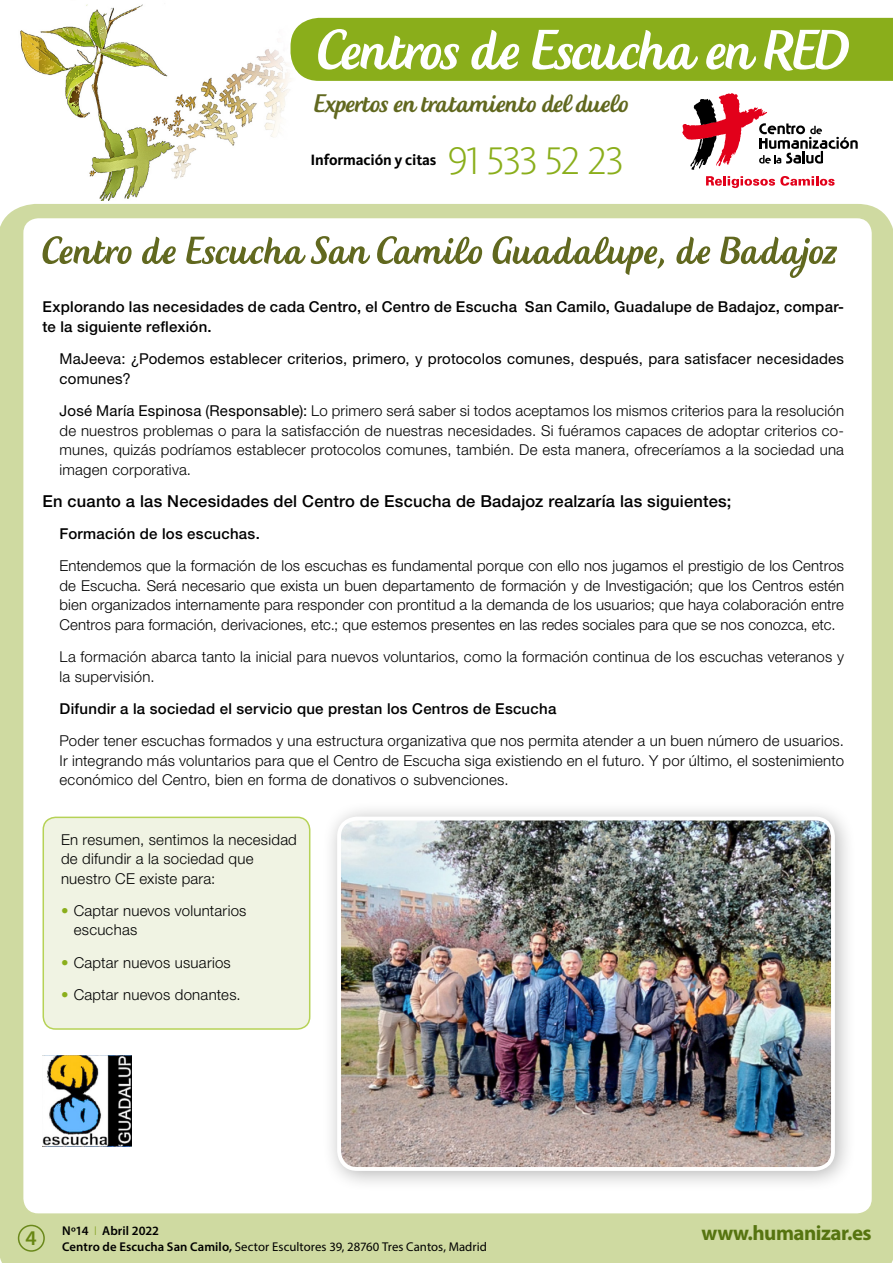
<style>
.page{position:relative;width:893px;height:1263px;background:#fff}
.page>*{position:absolute;margin:0;border:0;box-sizing:border-box;transform-origin:0 0}
.t1{font:74.1px "Creamy Script";letter-spacing:-.015em;color:#fff}
.t2{font:51px "Creamy Script";letter-spacing:.025em;color:#61681f}
.t3{font:39.9px "Kievit Light SC";letter-spacing:-.035em;color:#8aae1b}
.t4{font:33.45px "Creamy Script";letter-spacing:-.005em;color:#61681f}
.t5{font:700 21px "Myriad Pro";letter-spacing:-.025em;color:#6a881a}
.t6{font:600 21px "Myriad Pro";color:#688713}
.t7{font:500 16.5px "Helvetica Neue LT Std";letter-spacing:.015em;color:#000}
.t8{font:700 15.45px "Kievit";letter-spacing:-.01em;color:#000}
.t9{font:300 15px/19.5px "Helvetica Neue LT Std";letter-spacing:.015em;color:#000;text-align:justify}
.t10{font:500 15px/19.5px "Helvetica Neue LT Std";letter-spacing:.015em;color:#000}
.t11{font:15px/19.5px "Helvetica Neue LT Std";letter-spacing:.015em;color:#000}
.t12{font:12.75px/15.3px "Myriad Pro";letter-spacing:.005em;color:#000}
.s1{font-weight:400}
.s2{color:#8aae1b}
.s3{font-weight:600}
.s4{font-weight:300;color:#7a9c13}
</style>
<div class="page">
<img style="left:20px;top:4px;width:304px;height:197px">
<div style="left:0;top:204px;width:893px;height:1059px;background:#cfdaa1"></div>
<div style="left:291px;top:18px;width:602px;height:63px;background:#8aae1b"></div>
<div style="left:23px;top:218px;width:849px;height:995px;background:#fff;border-radius:15px"></div>
<svg style="left:682px;top:93px;width:176px;height:77px"></svg>
<svg style="left:706px;top:176px;width:129px;height:12px"></svg>
<div style="left:18px;top:1225px;width:27px;height:27px;border:2px solid #6a881a;border-radius:50%"></div>
<div style="left:656px;top:1214px;width:228px;height:49px;background:#cfdaa1"></div>
<div style="left:43px;top:817px;width:267px;height:212px;background:#f0f3e3;border-radius:12px"></div>
<div style="left:43px;top:817px;width:267px;height:213px;border:2px solid #97bf0d;border-radius:12px"></div>
<div style="left:322px;top:801px;width:535px;height:391px;background:#000;opacity:.3"></div>
<img style="left:339px;top:818px;width:494px;height:351px">
<div style="left:337px;top:817px;width:498px;height:354px;border:4px solid #fff;border-radius:18px"></div>
<img style="left:43px;top:1056px;width:89px;height:90px">
<h1 class="t1" style="left:318px;top:15px;width:533px">Centros de Escucha en RED</h1>
<h3 class="t4" style="left:314px;top:87px;width:316px">Expertos en tratamiento del duelo</h3>
<p class="t8" style="left:310px;top:151px;width:127px">Información y citas</p>
<h3 class="t3" style="left:448px;top:139px;width:178px">91 533 52 23</h3>
<h2 class="t2" style="left:43px;top:227px;width:795px">Centro de Escucha San Camilo Guadalupe, de Badajoz</h2>
<p class="t10" style="left:43px;top:297px;width:803px">Explorando las necesidades de cada Centro, el Centro de Escucha San Camilo, Guadalupe de Badajoz, compar&shy;te la siguiente reflexión.</p>
<p class="t11" style="left:60px;top:349px;width:786px">MaJeeva: ¿Podemos establecer criterios, primero, y protocolos comunes, después, para satisfacer necesidades comunes?</p>
<p class="t9" style="left:60px;top:401px;width:786px"><span class="s1">José María Espinosa (Responsable):</span> Lo primero será saber si todos aceptamos los mismos criterios para la resolución de nuestros problemas o para la satisfacción de nuestras necesidades. Si fuéramos capaces de adoptar criterios co&shy;munes, quizás podríamos establecer protocolos comunes, también. De esta manera, ofreceríamos a la sociedad una imagen corporativa.</p>
<p class="t7" style="left:43px;top:491px;width:690px">En cuanto a las Necesidades del Centro de Escucha de Badajoz realzaría las siguientes;</p>
<p class="t10" style="left:60px;top:524px;width:202px">Formación de los escuchas.</p>
<p class="t9" style="left:60px;top:556px;width:786px">Entendemos que la formación de los escuchas es fundamental porque con ello nos jugamos el prestigio de los Centros de Escucha. Será necesario que exista un buen departamento de formación y de Investigación; que los Centros estén bien organizados internamente para responder con prontitud a la demanda de los usuarios; que haya colaboración entre Centros para formación, derivaciones, etc.; que estemos presentes en las redes sociales para que se nos conozca, etc.</p>
<p class="t9" style="left:60px;top:647px;width:786px">La formación abarca tanto la inicial para nuevos voluntarios, como la formación continua de los escuchas veteranos y la supervisión.</p>
<p class="t10" style="left:60px;top:698px;width:498px">Difundir a la sociedad el servicio que prestan los Centros de Escucha</p>
<p class="t9" style="left:60px;top:731px;width:786px">Poder tener escuchas formados y una estructura organizativa que nos permita atender a un buen número de usuarios.<br>Ir integrando más voluntarios para que el Centro de Escucha siga existiendo en el futuro. Y por último, el sostenimiento económico del Centro, bien en forma de donativos o subvenciones.</p>
<p class="t9" style="left:61px;top:829px;width:237px;text-align:left">En resumen, sentimos la necesidad de difundir a la sociedad que nuestro CE existe para:</p>
<p class="t9" style="left:74px;top:900px;width:174px;text-indent:-13px"><span class="s2">•</span> Captar nuevos voluntarios escuchas</p>
<p class="t9" style="left:61px;top:952px;width:171px"><span class="s2">•</span> Captar nuevos usuarios</p>
<p class="t9" style="left:61px;top:984px;width:181px"><span class="s2">•</span> Captar nuevos donantes.</p>
<h3 class="t6" style="left:26px;top:1224px;width:13px">4</h3>
<h3 class="t5" style="left:701px;top:1220px;width:172px">www.humanizar.es</h3>
<p class="t12" style="left:62px;top:1223px;width:426px"><span class="s3">Nº14</span> <span class="s4">I</span> <span class="s3">Abril 2022<br>Centro de Escucha San Camilo,</span> Sector Escultores 39, 28760 Tres Cantos, Madrid</p>
</div>
